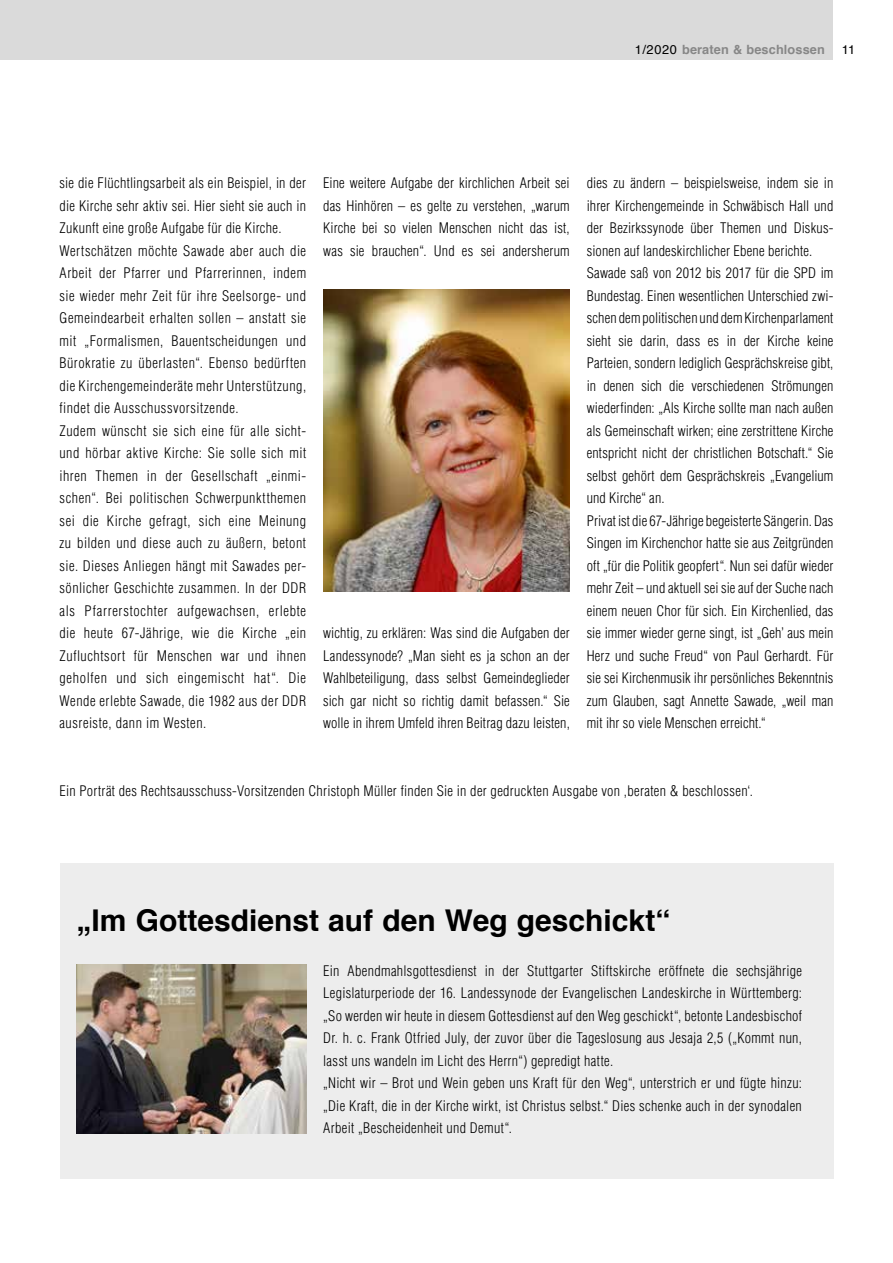
<style>
.page{position:relative;width:893px;height:1263px;background:#fff}
.page>*{position:absolute;margin:0;border:0;box-sizing:border-box;transform-origin:0 0}
.t1{font:700 30px "Helvetica";color:#000}
.t2{font:300 condensed 14.25px/22.5px "Helvetica LT Std";letter-spacing:.02em;color:#000;text-align:justify}
.t3{font:300 condensed 14.25px/22.5px "Helvetica LT Std";letter-spacing:.04em;color:#000}
.t4{font:700 12.75px "Helvetica";letter-spacing:.01em;color:#878787}
.t5{font:12.75px "Helvetica";color:#000}
.s1{font-weight:400;color:#000}
</style>
<div class="page">
<div style="left:0;top:0;width:833px;height:60px;background:#dadada"></div>
<div style="left:60px;top:863px;width:773px;height:315px;background:#ededed"></div>
<img style="left:323px;top:289px;width:247px;height:302px">
<img style="left:77px;top:964px;width:229px;height:169px">
<p class="t4" style="left:635px;top:39px;width:192px"><span class="s1">1/2020</span> beraten &amp; beschlossen</p>
<p class="t5" style="left:842px;top:40px;width:15px">11</p>
<p class="t3" style="left:60px;top:172px;width:248px">sie die Flüchtlingsarbeit als ein Beispiel, in der die Kirche sehr aktiv sei. Hier sieht sie auch in Zukunft eine große Aufgabe für die Kirche.<br>Wertschätzen möchte Sawade aber auch die Arbeit der Pfarrer und Pfarrerinnen, indem sie wieder mehr Zeit für ihre Seelsorge- und Gemeindearbeit erhalten sollen – anstatt sie mit „Formalismen, Bauentscheidungen und Bürokratie zu überlasten“. Ebenso bedürften die Kirchengemeinderäte mehr Unterstützung, findet die Ausschussvorsitzende.<br>Zudem wünscht sie sich eine für alle sicht&shy;und hörbar aktive Kirche: Sie solle sich mit ihren Themen in der Gesellschaft „einmi&shy;schen“. Bei politischen Schwerpunktthemen sei die Kirche gefragt, sich eine Meinung zu bilden und diese auch zu äußern, betont sie. Dieses Anliegen hängt mit Sawades per&shy;sönlicher Geschichte zusammen. In der DDR als Pfarrerstochter aufgewachsen, erlebte die heute 67-Jährige, wie die Kirche „ein Zufluchtsort für Menschen war und ihnen geholfen und sich eingemischt hat“. Die Wende erlebte Sawade, die 1982 aus der DDR ausreiste, dann im Westen.</p>
<p class="t2" style="left:323px;top:172px;width:248px">Eine weitere Aufgabe der kirchlichen Arbeit sei das Hinhören – es gelte zu verstehen, „warum Kirche bei so vielen Menschen nicht das ist, was sie brauchen“. Und es sei andersherum</p>
<p class="t2" style="left:323px;top:622px;width:248px">wichtig, zu erklären: Was sind die Aufgaben der Landessynode? „Man sieht es ja schon an der Wahlbeteiligung, dass selbst Gemeindeglieder sich gar nicht so richtig damit befassen.“ Sie wolle in ihrem Umfeld ihren Beitrag dazu leisten,</p>
<p class="t2" style="left:587px;top:172px;width:248px;text-align:left">dies zu ändern – beispielsweise, indem sie in ihrer Kirchengemeinde in Schwäbisch Hall und der Bezirkssynode über Themen und Diskus&shy;sionen auf landeskirchlicher Ebene berichte.<br>Sawade saß von 2012 bis 2017 für die SPD im Bundestag. Einen wesentlichen Unterschied zwi&shy;schen dem politischen und dem Kirchenparlament sieht sie darin, dass es in der Kirche keine Parteien, sondern lediglich Gesprächskreise gibt, in denen sich die verschiedenen Strömungen wiederfinden: „Als Kirche sollte man nach außen als Gemeinschaft wirken; eine zerstrittene Kirche entspricht nicht der christlichen Botschaft.“ Sie selbst gehört dem Gesprächskreis „Evangelium und Kirche“ an.<br>Privat ist die 67-Jährige begeisterte Sängerin. Das Singen im Kirchenchor hatte sie aus Zeitgründen oft „für die Politik geopfert“. Nun sei dafür wieder mehr Zeit – und aktuell sei sie auf der Suche nach einem neuen Chor für sich. Ein Kirchenlied, das sie immer wieder gerne singt, ist „Geh’ aus mein Herz und suche Freud“ von Paul Gerhardt. Für sie sei Kirchenmusik ihr persönliches Bekenntnis zum Glauben, sagt Annette Sawade, „weil man mit ihr so viele Menschen erreicht.“</p>
<p class="t2" style="left:60px;top:779px;width:695px">Ein Porträt des Rechtsausschuss-Vorsitzenden Christoph Müller finden Sie in der gedruckten Ausgabe von ,beraten &amp; beschlossen‘.</p>
<h1 class="t1" style="left:77px;top:896px;width:595px">„Im Gottesdienst auf den Weg geschickt“</h1>
<p class="t2" style="left:323px;top:959px;width:480px;text-align:left">Ein Abendmahlsgottesdienst in der Stuttgarter Stiftskirche eröffnete die sechsjährige Legislaturperiode der 16. Landessynode der Evangelischen Landeskirche in Württemberg: „So werden wir heute in diesem Gottesdienst auf den Weg geschickt“, betonte Landesbischof Dr. h. c. Frank Otfried July, der zuvor über die Tageslosung aus Jesaja 2,5 („Kommt nun, lasst uns wandeln im Licht des Herrn“) gepredigt hatte.<br>„Nicht wir – Brot und Wein geben uns Kraft für den Weg“, unterstrich er und fügte hinzu: „Die Kraft, die in der Kirche wirkt, ist Christus selbst.“ Dies schenke auch in der synodalen Arbeit „Bescheidenheit und Demut“.</p>
</div>
